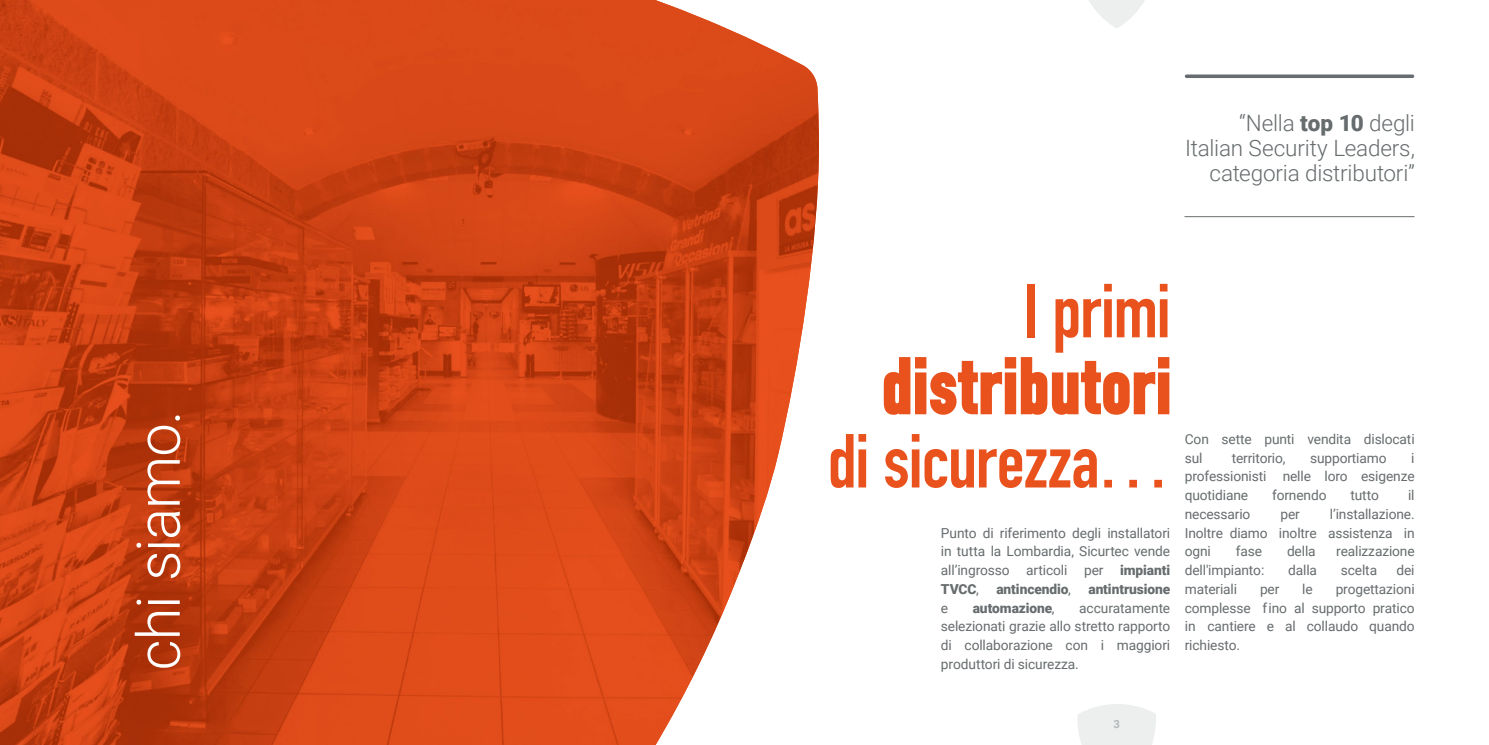
<style>
.page{position:relative;width:1489px;height:745px;background:#fff}
.page>*{position:absolute;margin:0;border:0;box-sizing:border-box;transform-origin:0 0}
.t1{font:700 75px/75px "DIN Condensed";letter-spacing:.005em;color:#e9511d;text-align:right}
.t2{font:300 60px "Roboto";letter-spacing:-.02em;color:#fff}
.t3{font:300 22.5px/25px "Roboto";letter-spacing:-.01em;color:#676c6e;text-align:right}
.t4{font:13.75px/18.8px "Roboto";letter-spacing:-.01em;color:#676c6e;text-align:justify}
.t5{font:900 13.75px "Roboto";letter-spacing:-.005em;color:#676c6e}
.t6{font:700 11.25px "Roboto";color:#b5b9bc}
.s1{font-weight:900}
.s2{font-weight:400}
</style>
<div class="page">
<svg style="left:1077px;top:704px;width:78px;height:40px;background:#eef0f0"></svg>
<svg style="left:1089px;top:0;width:56px;height:28px"></svg>
<img style="left:0;top:0;width:819px;height:744px">
<hr style="left:1184px;top:216px;width:229px;height:1px;background:#676c6e">
<svg style="left:1184px;top:74px;width:229px;height:4px"></svg>
<h2 class="t2" style="left:116px;top:670px;width:261px;rotate:-90deg">chi siamo.</h2>
<h3 class="t3" style="left:1184px;top:109px;width:231px">“Nella <span class="s1">top 10</span> degli<br>Italian Security Leaders, categoria distributori”</h3>
<h1 class="t1" style="left:827px;top:273px;width:344px">I primi distributori di sicurezza…</h1>
<p class="t4" style="left:940px;top:522px;width:231px">Punto di riferimento degli installatori in tutta la Lombardia, Sicurtec vende all’ingrosso articoli per <span class="s1">impianti TVCC</span>,</p>
<p class="t5" style="left:996px;top:579px;width:76px">antincendio<span class="s2">,</span></p>
<p class="t5" style="left:1088px;top:579px;width:83px">antintrusione</p>
<p class="t4" style="left:940px;top:597px;width:9px">e</p>
<p class="t5" style="left:972px;top:597px;width:83px">automazione<span class="s2">,</span></p>
<p class="t4" style="left:940px;top:597px;width:231px;text-indent:138px">accuratamente selezionati grazie allo stretto rapporto di collaborazione con i maggiori produttori di sicurezza.</p>
<p class="t4" style="left:1184px;top:428px;width:231px">Con sette punti vendita dislocati sul</p>
<p class="t4" style="left:1184px;top:447px;width:231px;text-indent:226px">i professionisti nelle loro esigenze quotidiane</p>
<p class="t4" style="left:1231px;top:447px;width:55px">territorio,</p>
<p class="t4" style="left:1310px;top:447px;width:78px">supportiamo</p>
<p class="t4" style="left:1271px;top:485px;width:56px">fornendo</p>
<p class="t4" style="left:1350px;top:485px;width:30px">tutto</p>
<p class="t4" style="left:1407px;top:485px;width:8px">il</p>
<p class="t4" style="left:1184px;top:503px;width:231px;text-indent:145px">l’installazione.<br>Inoltre diamo inoltre assistenza in ogni</p>
<p class="t4" style="left:1184px;top:503px;width:67px">necessario</p>
<p class="t4" style="left:1280px;top:503px;width:21px">per</p>
<p class="t4" style="left:1235px;top:541px;width:28px">fase</p>
<p class="t4" style="left:1286px;top:541px;width:30px">della</p>
<p class="t4" style="left:1335px;top:541px;width:80px">realizzazione</p>
<p class="t4" style="left:1184px;top:560px;width:81px">dell'impianto:</p>
<p class="t4" style="left:1288px;top:560px;width:30px">dalla</p>
<p class="t4" style="left:1340px;top:560px;width:38px">scelta</p>
<p class="t4" style="left:1396px;top:560px;width:20px">dei</p>
<p class="t4" style="left:1184px;top:578px;width:54px">materiali</p>
<p class="t4" style="left:1259px;top:578px;width:21px">per</p>
<p class="t4" style="left:1302px;top:578px;width:12px">le</p>
<p class="t4" style="left:1184px;top:578px;width:231px;text-indent:151px">progettazioni complesse fino al supporto pratico in cantiere e al collaudo quando richiesto.</p>
<p class="t6" style="left:1113px;top:715px;width:8px">3</p>
</div>
